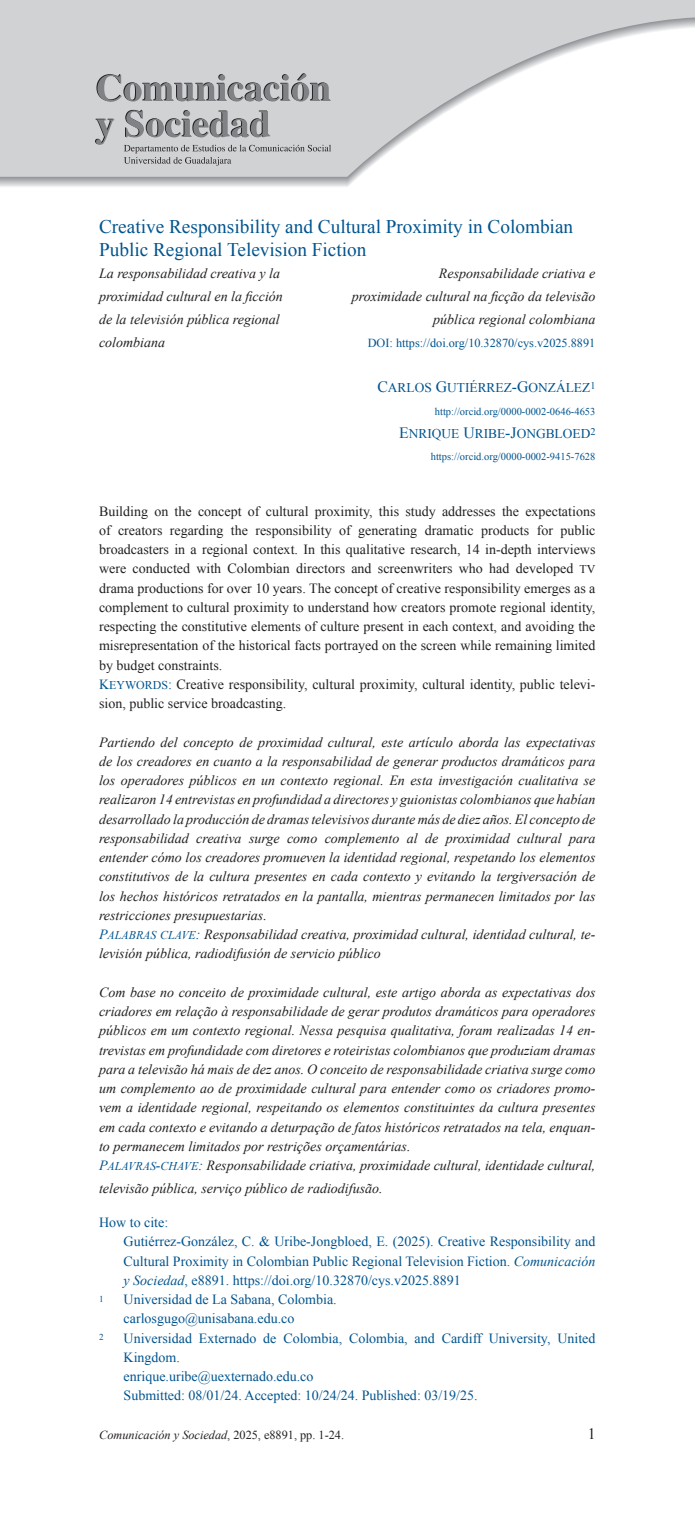
<style>
.page{position:relative;width:695px;height:1513px;background:#fff}
.page>*{position:absolute;margin:0;border:0;box-sizing:border-box;transform-origin:0 0}
.t1{font:19.25px/22.8px "Times New Roman";color:#00548e}
.t2{font:15.75px "Times New Roman";color:#231f20}
.t3{font:italic 14px/19.2px "Times New Roman";color:#231f20}
.t4{font:14px/19.2px "Times New Roman";color:#231f20}
.t5{font:14px/19.2px "Times New Roman";color:#00548e}
.t6{font:13.47px "Times New Roman PSMT SC850";color:#00548e}
.t7{font:12.25px "Times New Roman";color:#00548e}
.t8{font:italic 12.25px "Times New Roman";color:#231f20}
.t9{font:10.5px "Times New Roman";color:#00548e}
.t10{font:9.1px "Times New Roman";color:#00548e}
.s1{font-size:15.75px}
.s2{font-family:"Times New Roman PSMT SC850";font-size:11.9px}
.s3{font-family:"Times New Roman PSMT SC850";color:#00548e}
.s4{font-family:"Times New Roman PSMT SC850";font-size:11.9px;color:#00548e}
.s5{font-family:"Times New Roman PS Italic MT SC850";font-style:normal;color:#00548e}
.s6{font-family:"Times New Roman PS Italic MT SC850";font-style:normal;font-size:11.9px;color:#00548e}
.s7{font-style:italic}
.s8{font-style:normal}
</style>
<div class="page">
<svg style="left:0;top:0;width:694px;height:177px;fill:#d1d2d4"></svg>
<svg style="left:96px;top:73px;width:234px;height:29px;background:#a9aaac"></svg>
<svg style="left:95px;top:119px;width:19px;height:26px"></svg>
<svg style="left:125px;top:110px;width:145px;height:27px;background:#a3a4a6"></svg>
<svg style="left:124px;top:145px;width:207px;height:21px;background:#bcbcbe"></svg>
<h1 class="t1" style="left:99px;top:215px;width:475px">Creative Responsibility and Cultural Proximity in Colombian<br>Public Regional Television Fiction</h1>
<p class="t3" style="left:352px;top:262px;width:245px;line-height:22.8px;text-align:right">Responsabilidade criativa e<br>proximidade cultural na ficção da televisão pública regional colombiana</p>
<p class="t7" style="left:367px;top:334px;width:229px">DOI: https://doi.org/10.32870/cys.v2025.8891</p>
<p class="t3" style="left:99px;top:262px;width:185px;line-height:22.8px">La responsabilidad creativa y la proximidad cultural en la ficción de la televisión pública regional colombiana</p>
<p class="t6" style="left:377px;top:378px;width:219px"><span class="s1">C</span>ARLOS <span class="s1">G</span>UTIÉRREZ<span class="s1">-G</span>ONZÁLEZ<sup>1</sup></p>
<p class="t9" style="left:435px;top:404px;width:162px">http://orcid.org/0000-0002-0646-4653</p>
<p class="t6" style="left:399px;top:424px;width:198px"><span class="s1">E</span>NRIQUE <span class="s1">U</span>RIBE<span class="s1">-J</span>ONGBLOED<sup>2</sup></p>
<p class="t9" style="left:430px;top:450px;width:166px">https://orcid.org/0000-0002-9415-7628</p>
<p class="t4" style="left:99px;top:501px;width:498px">Building on the concept of cultural proximity, this study addresses the expectations of creators regarding the responsibility of generating dramatic products for public broadcasters in a regional context. In this qualitative research, 14 in-depth interviews were conducted with Colombian directors and screenwriters who had developed <span class="s2">TV </span>drama productions for over 10 years. The concept of creative responsibility emerges as a complement to cultural proximity to understand how creators promote regional identity, respecting the constitutive elements of culture present in each context, and avoiding the misrepresentation of the historical facts portrayed on the screen while remaining limited by budget constraints.<br><span class="s3">K</span><span class="s4">EYWORDS</span><span class="s3">:</span> Creative responsibility, cultural proximity, cultural identity, public televi&shy;sion, public service broadcasting.</p>
<p class="t3" style="left:99px;top:732px;width:498px">Partiendo del concepto de proximidad cultural, este artículo aborda las expectativas de los creadores en cuanto a la responsabilidad de generar productos dramáticos para los operadores públicos en un contexto regional. En esta investigación cualitativa se realizaron 14 entrevistas en profundidad a directores y guionistas colombianos que habían desarrollado la producción de dramas televisivos durante más de diez años. El concepto de responsabilidad creativa surge como complemento al de proximidad cultural para entender cómo los creadores promueven la identidad regional, respetando los elementos constitutivos de la cultura presentes en cada contexto y evitando la tergiversación de los hechos históricos retratados en la pantalla, mientras permanecen limitados por las restricciones presupuestarias.<br><span class="s5">P</span><span class="s6">ALABRAS CLAVE</span><span class="s5">:</span> Responsabilidad creativa, proximidad cultural, identidad cultural, te&shy;levisión pública, radiodifusión de servicio público</p>
<p class="t3" style="left:99px;top:982px;width:498px">Com base no conceito de proximidade cultural, este artigo aborda as expectativas dos criadores em relação à responsabilidade de gerar produtos dramáticos para operadores públicos em um contexto regional. Nessa pesquisa qualitativa, foram realizadas 14 en&shy;trevistas em profundidade com diretores e roteiristas colombianos que produziam dramas para a televisão há mais de dez anos. O conceito de responsabilidade criativa surge como um complemento ao de proximidade cultural para entender como os criadores promo&shy;vem a identidade regional, respeitando os elementos constituintes da cultura presentes em cada contexto e evitando a deturpação de fatos históricos retratados na tela, enquan&shy;to permanecem limitados por restrições orçamentárias.<br><span class="s5">P</span><span class="s6">ALAVRAS</span><span class="s5">-</span><span class="s6">CHAVE</span><span class="s5">:</span> Responsabilidade criativa, proximidade cultural, identidade cultural,</p>
<p class="t3" style="left:99px;top:1178px;width:285px">televisão pública, serviço público de radiodifusão.</p>
<p class="t5" style="left:123px;top:1213px;width:473px;text-indent:-24px">How to cite:<br>Gutiérrez-González, C. &amp; Uribe-Jongbloed, E. (2025). Creative Responsibility and Cultural Proximity in Colombian Public Regional Television Fiction. <span class="s7">Comunicación y Sociedad</span>, e8891. https://doi.org/10.32870/cys.v2025.8891</p>
<p class="t10" style="left:99px;top:1292px;width:6px">1</p>
<p class="t5" style="left:123px;top:1290px;width:215px">Universidad de La Sabana, Colombia. carlosgugo@unisabana.edu.co</p>
<p class="t10" style="left:99px;top:1331px;width:6px">2</p>
<p class="t5" style="left:123px;top:1328px;width:473px">Universidad Externado de Colombia, Colombia, and Cardiff University, United Kingdom.<br>enrique.uribe@uexternado.edu.co<br>Submitted: 08/01/24. Accepted: 10/24/24. Published: 03/19/25.</p>
<p class="t8" style="left:99px;top:1426px;width:246px">Comunicación y Sociedad<span class="s8">, 2025, e8891, pp. 1-24.</span></p>
<p class="t2" style="left:587px;top:1423px;width:9px">1</p>
</div>
